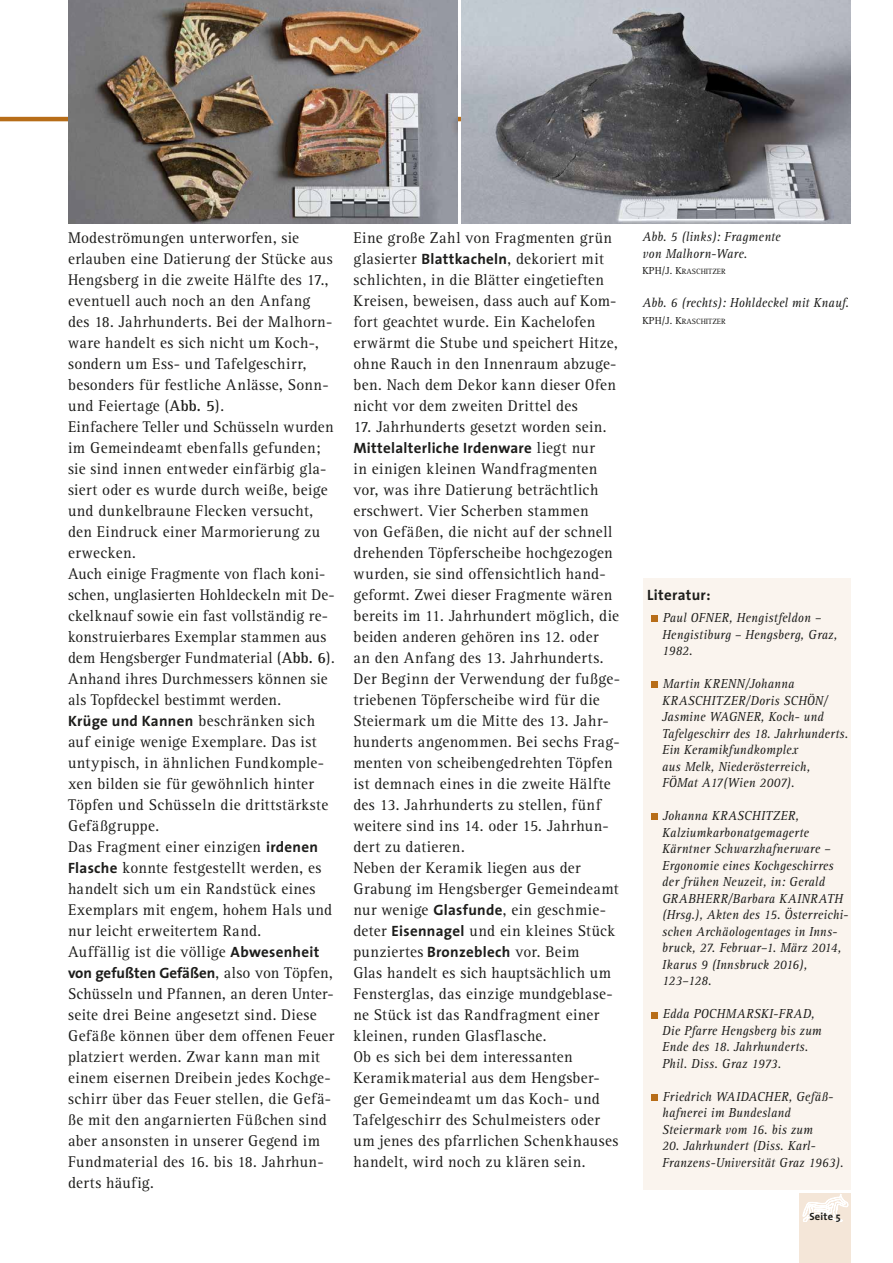
<style>
.page{position:relative;width:893px;height:1263px;background:#fff}
.page>*{position:absolute;margin:0;border:0;box-sizing:border-box;transform-origin:0 0}
.t1{font:52.5px "Univers";color:#b76d18}
.t2{font:16.05px/21px "Rotis Serif";letter-spacing:.025em;color:#1d1d1b;scale:.96 1}
.t3{font:16.05px/21px "Rotis Serif";letter-spacing:.025em;color:#1d1d1b;scale:.95 1}
.t4{font:700 15px "The Sans";letter-spacing:.02em;color:#1d1d1b}
.t5{font:700 15px "The Sans";color:#1d1d1b}
.t6{font:italic 13.5px/16.5px "Rotis Serif";letter-spacing:.015em;color:#1d1d1b;scale:.93 1}
.t7{font:700 10.5px "The Sans";letter-spacing:.02em;color:#1d1d1b}
.t8{font:7.8px "Rotis Serif";color:#1d1d1b}
.s1{font-weight:700}
.s2{font-family:"The Sans";font-weight:700;font-size:15px}
.s3{font-family:"Rotis Serif";font-weight:400;font-size:16.05px}
.s4{font-size:10.5px}
</style>
<div class="page">
<div style="left:799px;top:1193px;width:51px;height:70px;background:#f4e6d8"></div>
<svg style="left:802px;top:1194px;width:47px;height:27px"></svg>
<hr style="left:0;top:117px;width:850px;height:4px;background:#b76d18">
<img style="left:68px;top:0;width:389px;height:223px">
<img style="left:461px;top:0;width:389px;height:223px">
<div style="left:642px;top:578px;width:208px;height:611px;background:#faf4ee"></div>
<p class="t2" style="left:68px;top:228px;width:279px">Modeströmungen unterworfen, sie erlauben eine Datierung der Stücke aus Hengsberg in die zweite Hälfte des 17., eventuell auch noch an den Anfang des 18. Jahrhunderts. Bei der Malhorn&shy;ware handelt es sich nicht um Koch-, sondern um Ess- und Tafelgeschirr, besonders für festliche Anlässe, Sonn&shy;und Feiertage (<span class="s1">Abb. 5</span>).<br>Einfachere Teller und Schüsseln wurden im Gemeindeamt ebenfalls gefunden; sie sind innen entweder einfärbig gla&shy;siert oder es wurde durch weiße, beige und dunkelbraune Flecken versucht, den Eindruck einer Marmorierung zu erwecken.<br>Auch einige Fragmente von flach koni&shy;schen, unglasierten Hohldeckeln mit De&shy;ckelknauf sowie ein fast vollständig re&shy;konstruierbares Exemplar stammen aus dem Hengsberger Fundmaterial (<span class="s1">Abb. 6</span>).<br>Anhand ihres Durchmessers können sie als Topfdeckel bestimmt werden.<br><span class="s2">Krüge und Kannen</span> beschränken sich auf einige wenige Exemplare. Das ist untypisch, in ähnlichen Fundkomple&shy;xen bilden sie für gewöhnlich hinter Töpfen und Schüsseln die drittstärkste Gefäßgruppe.<br>Das Fragment einer einzigen <span class="s2">irdenen Flasche</span> konnte festgestellt werden, es handelt sich um ein Randstück eines Exemplars mit engem, hohem Hals und nur leicht erweitertem Rand.<br>Auffällig ist die völlige <span class="s2">Abwesenheit</span></p>
<p class="t5" style="left:68px;top:960px;width:266px">von gefußten Gefäßen<span class="s3">, also von Töpfen,</span></p>
<p class="t3" style="left:68px;top:984px;width:282px">Schüsseln und Pfannen, an deren Unter&shy;seite drei Beine angesetzt sind. Diese Gefäße können über dem offenen Feuer platziert werden. Zwar kann man mit einem eisernen Dreibein jedes Kochge&shy;schirr über das Feuer stellen, die Gefä&shy;ße mit den angarnierten Füßchen sind aber ansonsten in unserer Gegend im Fundmaterial des 16. bis 18. Jahrhun&shy;derts häufig.</p>
<p class="t2" style="left:353px;top:228px;width:277px">Eine große Zahl von Fragmenten grün glasierter <span class="s2">Blattkacheln</span>, dekoriert mit schlichten, in die Blätter eingetieften Kreisen, beweisen, dass auch auf Kom&shy;fort geachtet wurde. Ein Kachelofen erwärmt die Stube und speichert Hitze, ohne Rauch in den Innenraum abzuge&shy;ben. Nach dem Dekor kann dieser Ofen nicht vor dem zweiten Drittel des</p>
<p class="t2" style="left:353px;top:417px;width:265px">17. Jahrhunderts gesetzt worden sein.</p>
<p class="t4" style="left:353px;top:435px;width:243px">Mittelalterliche Irdenware <span class="s3">liegt nur</span></p>
<p class="t2" style="left:353px;top:459px;width:279px">in einigen kleinen Wandfragmenten vor, was ihre Datierung beträchtlich erschwert. Vier Scherben stammen<br>von Gefäßen, die nicht auf der schnell drehenden Töpferscheibe hochgezogen wurden, sie sind offensichtlich hand&shy;geformt. Zwei dieser Fragmente wären bereits im 11. Jahrhundert möglich, die beiden anderen gehören ins 12. oder<br>an den Anfang des 13. Jahrhunderts.<br>Der Beginn der Verwendung der fußge&shy;triebenen Töpferscheibe wird für die Steiermark um die Mitte des 13. Jahr&shy;hunderts angenommen. Bei sechs Frag&shy;menten von scheibengedrehten Töpfen ist demnach eines in die zweite Hälfte des 13. Jahrhunderts zu stellen, fünf weitere sind ins 14. oder 15. Jahrhun&shy;dert zu datieren.<br>Neben der Keramik liegen aus der Grabung im Hengsberger Gemeindeamt nur wenige <span class="s2">Glasfunde</span>, ein geschmie&shy;deter <span class="s2">Eisennagel</span> und ein kleines Stück punziertes <span class="s2">Bronzeblech</span> vor. Beim<br>Glas handelt es sich hauptsächlich um Fensterglas, das einzige mundgeblase&shy;ne Stück ist das Randfragment einer kleinen, runden Glasflasche.<br>Ob es sich bei dem interessanten Keramikmaterial aus dem Hengsber&shy;ger Gemeindeamt um das Koch- und Tafelgeschirr des Schulmeisters oder um jenes des pfarrlichen Schenkhauses handelt, wird noch zu klären sein.</p>
<p class="t6" style="left:642px;top:229px;width:150px">Abb. 5 (links): Fragmente von Malhorn-Ware.</p>
<p class="t8" style="left:642px;top:267px;width:85px"><span class="s4">KPH/J. K</span>RASCHITZER</p>
<p class="t6" style="left:642px;top:295px;width:223px">Abb. 6 (rechts): Hohldeckel mit Knauf.</p>
<p class="t8" style="left:642px;top:317px;width:85px"><span class="s4">KPH/J. K</span>RASCHITZER</p>
<p class="t4" style="left:647px;top:582px;width:65px">Literatur:</p>
<h1 class="t1" style="left:647px;top:571px;width:16px">.</h1>
<p class="t6" style="left:662px;top:610px;width:190px">Paul OFNER, Hengistfeldon –<br>Hengistiburg – Hengsberg, Graz,<br>1982.</p>
<h1 class="t1" style="left:647px;top:637px;width:16px">.</h1>
<p class="t6" style="left:662px;top:676px;width:202px">Martin KRENN/Johanna<br>KRASCHITZER/Doris SCHÖN/<br>Jasmine WAGNER, Koch- und<br>Tafelgeschirr des 18. Jahrhunderts.<br>Ein Keramikfundkomplex<br>aus Melk, Niederösterreich,<br>FÖMat A17(Wien 2007).</p>
<h1 class="t1" style="left:647px;top:769px;width:16px">.</h1>
<p class="t6" style="left:662px;top:808px;width:202px">Johanna KRASCHITZER,<br>Kalziumkarbonatgemagerte<br>Kärntner Schwarzhafnerware –<br>Ergonomie eines Kochgeschirres der frühen Neuzeit, in: Gerald<br>GRABHERR/Barbara KAINRATH (Hrsg.), Akten des 15. Österreichi&shy;schen Archäologentages in Inns&shy;bruck, 27. Februar–1. März 2014,<br>Ikarus 9 (Innsbruck 2016),<br>123–128.</p>
<h1 class="t1" style="left:647px;top:967px;width:16px">.</h1>
<p class="t6" style="left:662px;top:1006px;width:173px">Edda POCHMARSKI-FRAD,<br>Die Pfarre Hengsberg bis zum<br>Ende des 18. Jahrhunderts.<br>Phil. Diss. Graz 1973.</p>
<h1 class="t1" style="left:647px;top:1049px;width:16px">.</h1>
<p class="t6" style="left:662px;top:1088px;width:186px">Friedrich WAIDACHER, Gefäß&shy;hafnerei im Bundesland<br>Steiermark vom 16. bis zum</p>
<p class="t6" style="left:662px;top:1138px;width:197px">20. Jahrhundert (Diss. Karl-<br>Franzens-Universität Graz 1963).</p>
<p class="t7" style="left:809px;top:1207px;width:33px">Seite 5</p>
</div>
